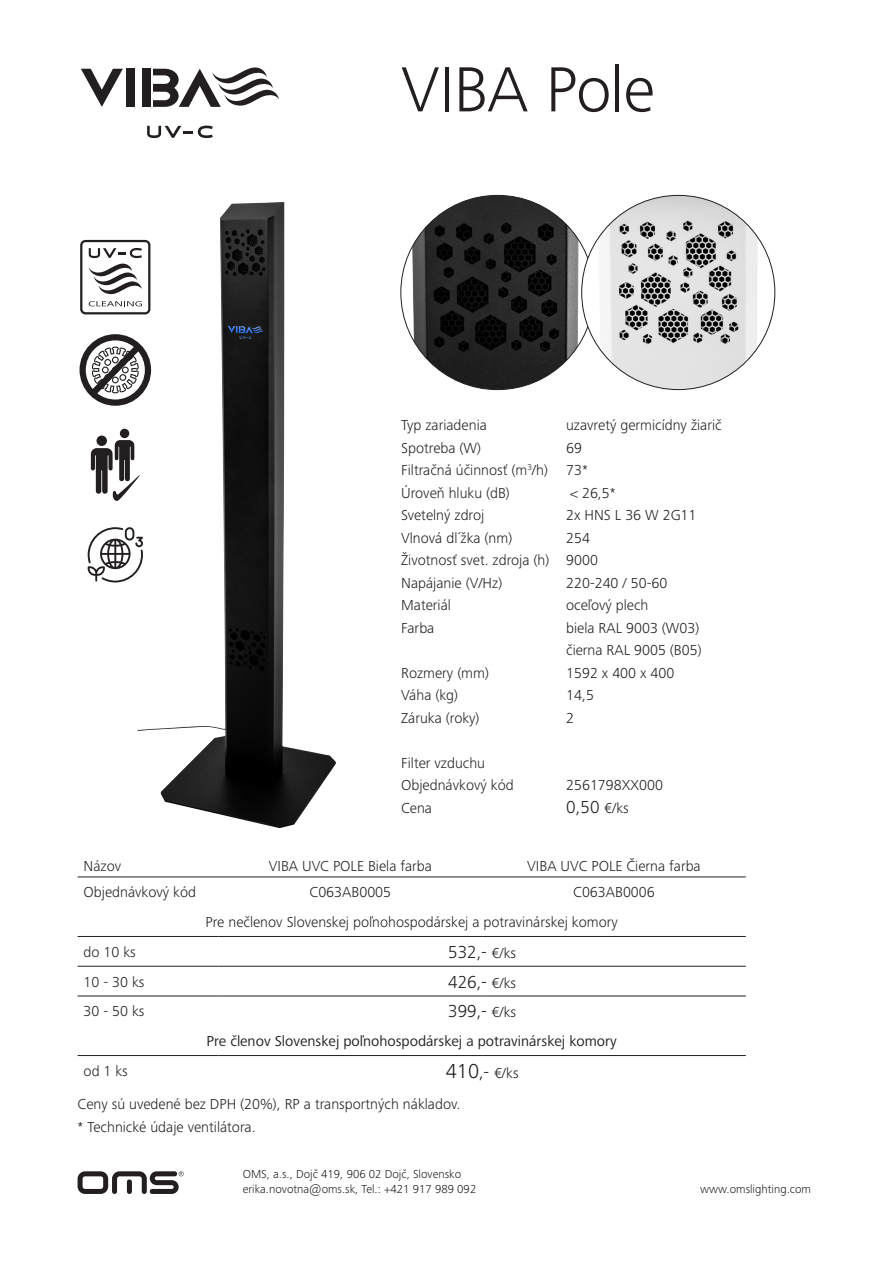
<style>
.page{position:relative;width:893px;height:1263px;background:#fff}
.page>*{position:absolute;margin:0;border:0;box-sizing:border-box;transform-origin:0 0}
.t1{font:300 66px "Frutiger Next Pro";letter-spacing:-.015em;color:#231f20}
.t2{font:300 18px "Frutiger Next Pro";color:#231f20}
.t3{font:300 15px "Frutiger Next Pro";color:#231f20}
.t4{font:15px "Frutiger Next Pro";color:#231f20}
.t5{font:300 12px "Frutiger Next Pro";color:#231f20}
.s1{font-size:15px}
.s2{font-size:21px}
.s3{font-size:18px}
</style>
<div class="page">
<img style="left:137px;top:202px;width:199px;height:626px">
<svg style="left:147px;top:126px;width:66px;height:12px"></svg>
<div style="left:142px;top:69px;width:9px;height:38px;background:#231f20"></div>
<div style="left:126px;top:69px;width:9px;height:38px;background:#231f20"></div>
<svg style="left:153px;top:67px;width:126px;height:40px"></svg>
<svg style="left:81px;top:69px;width:42px;height:38px"></svg>
<hr style="left:78px;top:877px;width:141px;height:1px;background:#231f20">
<hr style="left:219px;top:877px;width:263px;height:1px;background:#231f20">
<hr style="left:482px;top:877px;width:264px;height:1px;background:#231f20">
<hr style="left:78px;top:996px;width:141px;height:1px;background:#231f20">
<hr style="left:219px;top:996px;width:263px;height:1px;background:#231f20">
<hr style="left:482px;top:996px;width:264px;height:1px;background:#231f20">
<hr style="left:78px;top:1055px;width:141px;height:1px;background:#231f20">
<hr style="left:219px;top:1055px;width:263px;height:1px;background:#231f20">
<hr style="left:482px;top:1055px;width:264px;height:1px;background:#231f20">
<hr style="left:78px;top:936px;width:141px;height:1px;background:#231f20">
<hr style="left:219px;top:936px;width:263px;height:1px;background:#231f20">
<hr style="left:482px;top:936px;width:264px;height:1px;background:#231f20">
<hr style="left:78px;top:966px;width:141px;height:1px;background:#231f20">
<hr style="left:219px;top:966px;width:263px;height:1px;background:#231f20">
<hr style="left:482px;top:966px;width:264px;height:1px;background:#231f20">
<svg style="left:78px;top:1171px;width:106px;height:23px"></svg>
<img style="left:412px;top:195px;width:166px;height:195px">
<img style="left:598px;top:195px;width:160px;height:195px">
<svg style="left:80px;top:334px;width:71px;height:72px"></svg>
<svg style="left:80px;top:240px;width:70px;height:74px"></svg>
<div style="left:97px;top:435px;width:10px;height:11px;background:#231f20;border-radius:50%"></div>
<div style="left:120px;top:429px;width:9px;height:9px;background:#231f20;border-radius:50%"></div>
<svg style="left:91px;top:440px;width:49px;height:61px"></svg>
<svg style="left:88px;top:527px;width:55px;height:55px"></svg>
<p class="t1" style="left:401px;top:52px;width:255px">VIBA Pole</p>
<p class="t3" style="left:401px;top:416px;width:87px">Typ zariadenia</p>
<p class="t3" style="left:566px;top:416px;width:157px">uzavretý germicídny žiarič</p>
<p class="t3" style="left:401px;top:439px;width:81px">Spotreba (W)</p>
<p class="t3" style="left:566px;top:439px;width:17px">69</p>
<p class="t3" style="left:401px;top:461px;width:188px">Filtračná účinnosť (m<sup>3</sup>/h) 73*</p>
<p class="t3" style="left:401px;top:484px;width:110px">Úroveň hluku (dB)</p>
<p class="t3" style="left:570px;top:484px;width:47px">&lt; 26,5*</p>
<p class="t3" style="left:401px;top:506px;width:85px">Svetelný zdroj</p>
<p class="t3" style="left:566px;top:506px;width:132px">2x HNS L 36 W 2G11</p>
<p class="t3" style="left:401px;top:529px;width:113px">Vlnová dl´žka (nm)</p>
<p class="t3" style="left:566px;top:529px;width:25px">254</p>
<p class="t3" style="left:401px;top:551px;width:198px">Životnosť svet. zdroja (h) 9000</p>
<p class="t3" style="left:401px;top:574px;width:103px">Napájanie (V/Hz)</p>
<p class="t3" style="left:566px;top:574px;width:103px">220-240 / 50-60</p>
<p class="t3" style="left:401px;top:596px;width:51px">Materiál</p>
<p class="t3" style="left:566px;top:596px;width:84px">oceľový plech</p>
<p class="t3" style="left:401px;top:619px;width:35px">Farba</p>
<p class="t3" style="left:566px;top:619px;width:135px">biela RAL 9003 (W03)</p>
<p class="t3" style="left:566px;top:641px;width:137px">čierna RAL 9005 (B05)</p>
<p class="t3" style="left:401px;top:664px;width:89px">Rozmery (mm)</p>
<p class="t3" style="left:566px;top:664px;width:110px">1592 x 400 x 400</p>
<p class="t3" style="left:401px;top:686px;width:58px">Váha (kg)</p>
<p class="t3" style="left:566px;top:686px;width:29px">14,5</p>
<p class="t3" style="left:401px;top:709px;width:80px">Záruka (roky)</p>
<p class="t3" style="left:566px;top:709px;width:9px">2</p>
<p class="t3" style="left:401px;top:754px;width:85px">Filter vzduchu</p>
<p class="t3" style="left:401px;top:776px;width:114px">Objednávkový kód</p>
<p class="t3" style="left:566px;top:776px;width:98px">2561798XX000</p>
<p class="t3" style="left:401px;top:799px;width:33px">Cena</p>
<p class="t2" style="left:566px;top:796px;width:64px">0,50 <span class="s1">€/ks</span></p>
<p class="t3" style="left:84px;top:857px;width:39px">Názov</p>
<p class="t3" style="left:269px;top:857px;width:165px">VIBA UVC POLE Biela farba</p>
<p class="t3" style="left:527px;top:857px;width:175px">VIBA UVC POLE Čierna farba</p>
<p class="t3" style="left:84px;top:884px;width:114px">Objednávkový kód</p>
<p class="t3" style="left:310px;top:884px;width:83px">C063AB0005</p>
<p class="t3" style="left:573px;top:884px;width:83px">C063AB0006</p>
<p class="t3" style="left:206px;top:913px;width:414px">Pre nečlenov Slovenskej poľnohospodárskej a potravinárskej komory</p>
<p class="t3" style="left:84px;top:943px;width:54px">do 10 ks</p>
<p class="t2" style="left:448px;top:941px;width:70px">532,- <span class="s1">€/ks</span></p>
<p class="t3" style="left:84px;top:973px;width:62px">10 - 30 ks</p>
<p class="t2" style="left:448px;top:971px;width:70px">426,- <span class="s1">€/ks</span></p>
<p class="t3" style="left:84px;top:1003px;width:62px">30 - 50 ks</p>
<p class="t2" style="left:448px;top:1001px;width:70px">399,- <span class="s1">€/ks</span></p>
<p class="t4" style="left:207px;top:1032px;width:412px">Pre členov Slovenskej poľnohospodárskej a potravinárskej komory</p>
<p class="t3" style="left:84px;top:1062px;width:46px">od 1 ks</p>
<p class="t3" style="left:446px;top:1064px;width:74px"><span class="s2">410</span><span class="s3">,-</span> €/ks</p>
<p class="t3" style="left:78px;top:1096px;width:384px">Ceny sú uvedené bez DPH (20%), RP a transportných nákladov.</p>
<p class="t3" style="left:78px;top:1118px;width:180px">* Technické údaje ventilátora.</p>
<p class="t5" style="left:243px;top:1167px;width:220px">OMS, a.s., Dojč 419, 906 02 Dojč, Slovensko</p>
<p class="t5" style="left:243px;top:1182px;width:235px">erika.novotna@oms.sk, Tel.: +421 917 989 092</p>
<p class="t5" style="left:700px;top:1182px;width:112px">www.omslighting.com</p>
</div>
